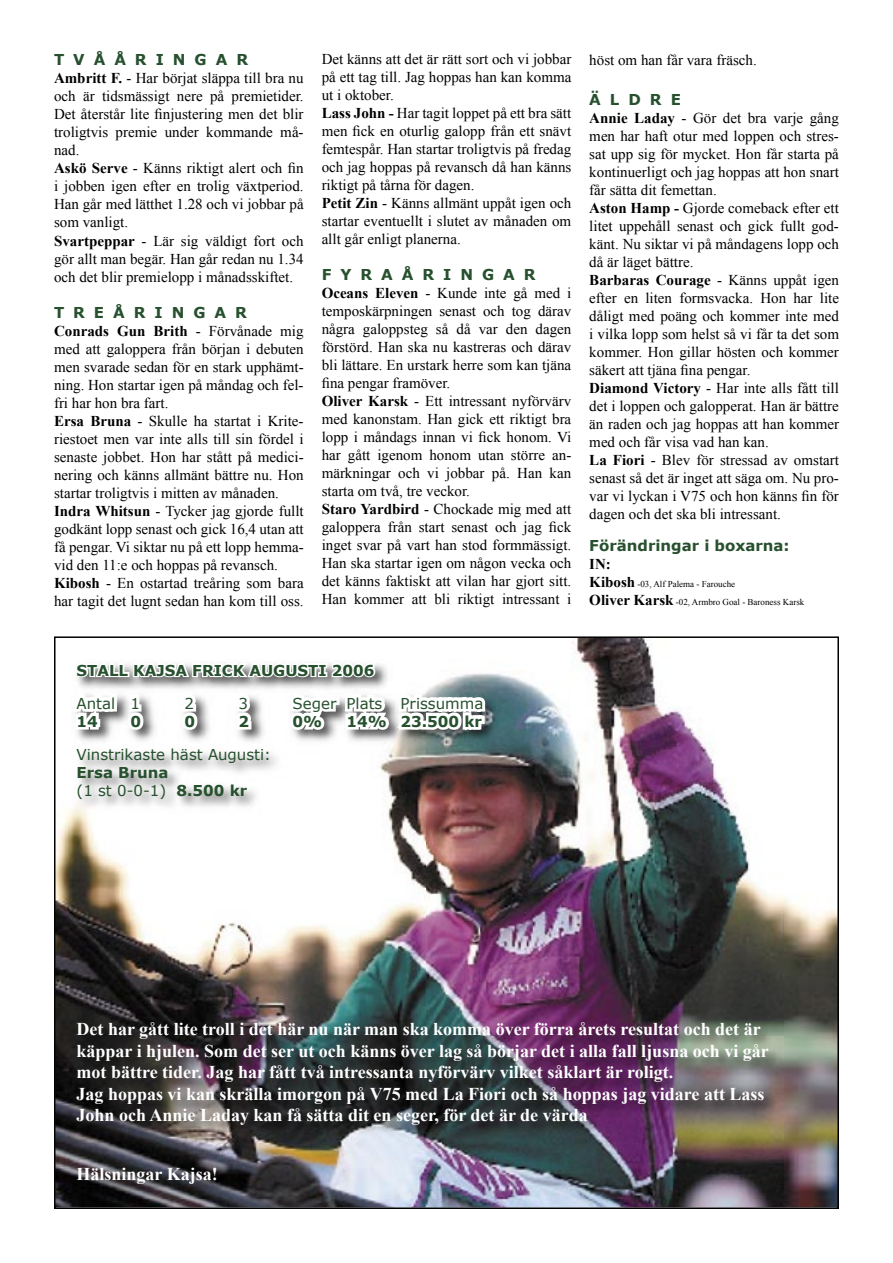
<style>
.page{position:relative;width:893px;height:1263px;background:#fff}
.page>*{position:absolute;margin:0;border:0;box-sizing:border-box;transform-origin:0 0}
.t1{font:700 18px/21.6px "Times New Roman";color:#fff}
.t2{font:15px/18px "Times New Roman";color:#000}
.t3{font:700 15px/18px "Verdana";color:#27502e}
.t4{font:15px "Verdana";color:#27502e}
.t5{font:700 15px "Verdana";letter-spacing:.6em;color:#27502e}
.t6{font:700 15px "Times New Roman";color:#000}
.t7{font:9px/18px "Times New Roman";color:#000}
.s1{font-weight:700}
.s2{font-weight:700;font-size:15px}
.s3{font-weight:400}
</style>
<div class="page">
<img style="left:54px;top:636px;width:785px;height:573px">
<p class="t5" style="left:54px;top:50px;width:196px">TVÅÅRINGAR</p>
<p class="t2" style="left:54px;top:69px;width:251px"><span class="s1">Ambritt F.</span> - Har börjat släppa till bra nu och är tidsmässigt nere på premietider.<br>Det återstår lite finjustering men det blir troligtvis premie under kommande må&shy;nad.<br><span class="s1">Askö Serve</span> - Känns riktigt alert och fin i jobben igen efter en trolig växtperiod.<br>Han går med lätthet 1.28 och vi jobbar på som vanligt.<br><span class="s1">Svartpeppar</span> - Lär sig väldigt fort och gör allt man begär. Han går redan nu 1.34 och det blir premielopp i månadsskiftet.</p>
<p class="t5" style="left:54px;top:302px;width:195px">TREÅRINGAR</p>
<p class="t2" style="left:54px;top:321px;width:251px"><span class="s1">Conrads Gun Brith</span> - Förvånade mig med att galoppera från början i debuten men svarade sedan för en stark upphämt&shy;ning. Hon startar igen på måndag och fel&shy;fri har hon bra fart.<br><span class="s1">Ersa Bruna</span> - Skulle ha startat i Krite&shy;riestoet men var inte alls till sin fördel i senaste jobbet. Hon har stått på medici&shy;nering och känns allmänt bättre nu. Hon startar troligtvis i mitten av månaden.<br><span class="s1">Indra Whitsun</span> - Tycker jag gjorde fullt godkänt lopp senast och gick 16,4 utan att få pengar. Vi siktar nu på ett lopp hemma&shy;vid den 11:e och hoppas på revansch.<br><span class="s1">Kibosh</span> - En ostartad treåring som bara har tagit det lugnt sedan han kom till oss.</p>
<p class="t2" style="left:322px;top:50px;width:251px">Det känns att det är rätt sort och vi jobbar på ett tag till. Jag hoppas han kan komma ut i oktober.<br><span class="s1">Lass John -</span> Har tagit loppet på ett bra sätt men fick en oturlig galopp från ett snävt femtespår. Han startar troligtvis på fredag och jag hoppas på revansch då han känns riktigt på tårna för dagen.<br><span class="s1">Petit Zin</span> - Känns allmänt uppåt igen och startar eventuellt i slutet av månaden om allt går enligt planerna.</p>
<p class="t5" style="left:322px;top:265px;width:215px">FYRAÅRINGAR</p>
<p class="t2" style="left:322px;top:284px;width:251px"><span class="s1">Oceans Eleven</span> - Kunde inte gå med i temposkärpningen senast och tog därav några galoppsteg så då var den dagen förstörd. Han ska nu kastreras och därav bli lättare. En urstark herre som kan tjäna fina pengar framöver.<br><span class="s1">Oliver Karsk</span> - Ett intressant nyförvärv med kanonstam. Han gick ett riktigt bra lopp i måndags innan vi fick honom. Vi har gått igenom honom utan större an&shy;märkningar och vi jobbar på. Han kan starta om två, tre veckor.<br><span class="s1">Staro Yardbird</span> - Chockade mig med att galoppera från start senast och jag fick inget svar på vart han stod formmässigt.<br>Han ska startar igen om någon vecka och det känns faktiskt att vilan har gjort sitt.<br>Han kommer att bli riktigt intressant i</p>
<p class="t2" style="left:589px;top:51px;width:169px">höst om han får vara fräsch.</p>
<p class="t3" style="left:589px;top:90px;width:93px">ÄLDRE</p>
<p class="t2" style="left:589px;top:109px;width:251px"><span class="s1">Annie Laday</span> - Gör det bra varje gång men har haft otur med loppen och stres&shy;sat upp sig för mycket. Hon får starta på kontinuerligt och jag hoppas att hon snart får sätta dit femettan.<br><span class="s1">Aston Hamp -</span> Gjorde comeback efter ett litet uppehåll senast och gick fullt god&shy;känt. Nu siktar vi på måndagens lopp och då är läget bättre.<br><span class="s1">Barbaras Courage</span> - Känns uppåt igen efter en liten formsvacka. Hon har lite dåligt med poäng och kommer inte med i vilka lopp som helst så vi får ta det som kommer. Hon gillar hösten och kommer säkert att tjäna fina pengar.<br><span class="s1">Diamond Victory</span> - Har inte alls fått till det i loppen och galopperat. Han är bättre än raden och jag hoppas att han kommer med och får visa vad han kan.<br><span class="s1">La Fiori</span> - Blev för stressad av omstart senast så det är inget att säga om. Nu pro&shy;var vi lyckan i V75 och hon känns fin för dagen och det ska bli intressant.</p>
<p class="t3" style="left:589px;top:536px;width:202px">Förändringar i boxarna:</p>
<p class="t6" style="left:589px;top:553px;width:23px">IN:</p>
<p class="t7" style="left:589px;top:575px;width:217px"><span class="s2">Kibosh</span> -03, Alf Palema - Farouche<br><span class="s2">Oliver Karsk</span> -02, Armbro Goal - Baroness Karsk</p>
<p class="t3" style="left:77px;top:661px;width:299px">STALL KAJSA FRICK AUGUSTI 2006</p>
<p class="t4" style="left:77px;top:693px;width:65px">Antal 1</p>
<p class="t4" style="left:185px;top:693px;width:11px">2</p>
<p class="t4" style="left:239px;top:693px;width:11px">3</p>
<p class="t4" style="left:293px;top:693px;width:192px">Seger Plats Prissumma</p>
<p class="t3" style="left:77px;top:712px;width:23px">14</p>
<p class="t3" style="left:131px;top:712px;width:12px">0</p>
<p class="t3" style="left:185px;top:712px;width:12px">0</p>
<p class="t3" style="left:239px;top:712px;width:12px">2</p>
<p class="t3" style="left:293px;top:712px;width:31px">0%</p>
<p class="t3" style="left:347px;top:712px;width:137px">14% 23.500 kr</p>
<p class="t4" style="left:77px;top:744px;width:196px">Vinstrikaste häst Augusti:</p>
<p class="t3" style="left:77px;top:763px;width:172px">Ersa Bruna<br><span class="s3">(1 st 0-0-1)</span> 8.500 kr</p>
<p class="t1" style="left:77px;top:1018px;width:694px">Det har gått lite troll i det här nu när man ska komma över förra årets resultat och det är käppar i hjulen. Som det ser ut och känns över lag så börjar det i alla fall ljusna och vi går mot bättre tider. Jag har fått två intressanta nyförvärv vilket såklart är roligt.<br>Jag hoppas vi kan skrälla imorgon på V75 med La Fiori och så hoppas jag vidare att Lass John och Annie Laday kan få sätta dit en seger, för det är de värda</p>
<p class="t1" style="left:77px;top:1162px;width:143px">Hälsningar Kajsa!</p>
</div>
